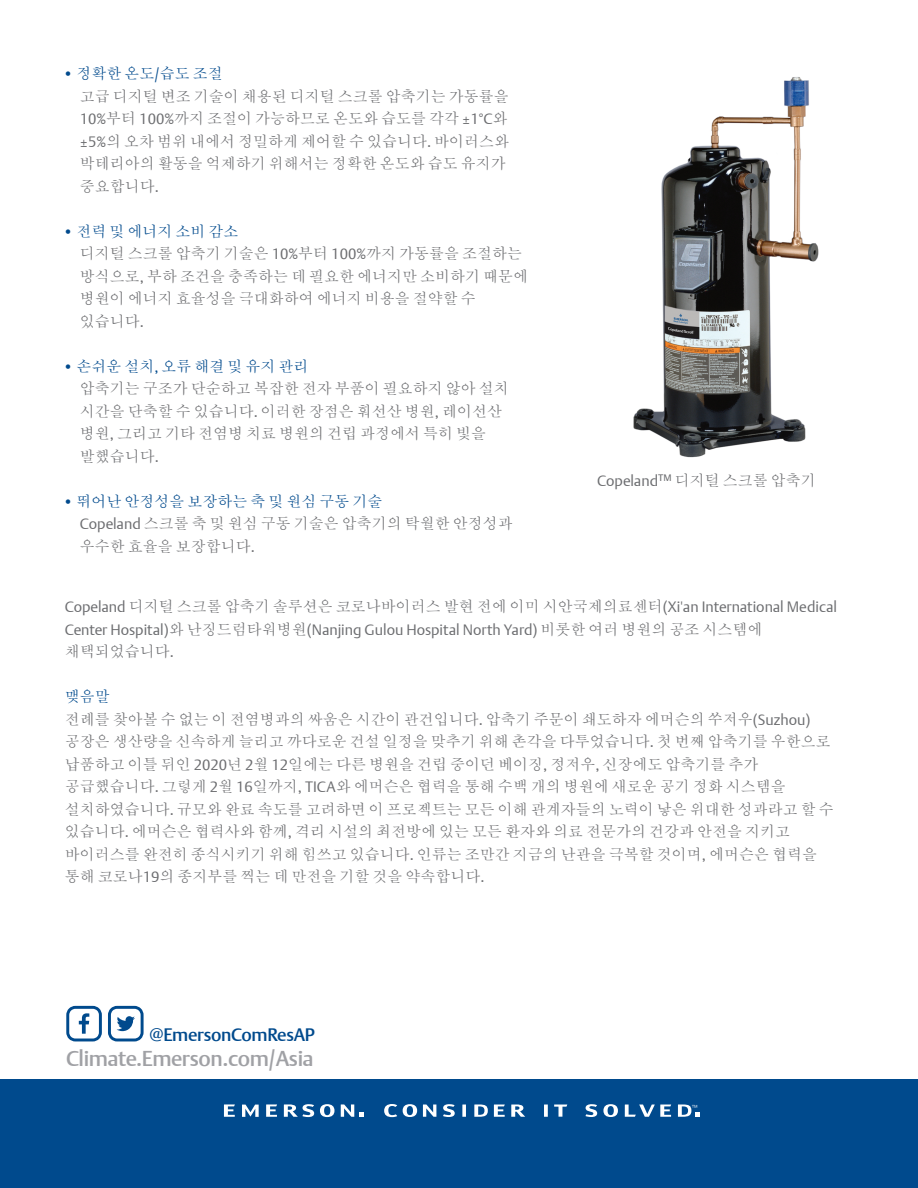
<style>
.page{position:relative;width:918px;height:1188px;background:#fff}
.page>*{position:absolute;margin:0;border:0;box-sizing:border-box;transform-origin:0 0}
.t1{font:500 21.45px "DTL Argo T";letter-spacing:-.025em;color:#a0a1a5}
.t2{font:500 18px "DTL Argo T";letter-spacing:-.02em;color:#004a8d}
.t3{font:500 15px/22.5px "Adobe Myungjo Std";color:#6c6d70}
.t4{font:15px/22.5px "DTL Argo T Light";color:#6c6d70}
.s1{font-family:"DTL Argo T Light";font-weight:400;color:#004a8d}
.s2{color:#004a8d}
.s3{font-family:"DTL Argo T Light";font-weight:400}
.s4{font-family:"DTL Argo T Light";font-weight:400;font-size:16.5px}
.s5{font-family:"Adobe Myungjo Std";font-weight:500}
</style>
<div class="page">
<div style="left:0;top:1079px;width:918px;height:109px;background:#004a8d"></div>
<img style="left:633px;top:77px;width:186px;height:381px">
<svg style="left:66px;top:1006px;width:36px;height:35px"></svg>
<svg style="left:108px;top:1006px;width:36px;height:35px"></svg>
<svg style="left:320px;top:1104px;width:15px;height:13px"></svg>
<svg style="left:266px;top:1104px;width:11px;height:13px"></svg>
<svg style="left:224px;top:1104px;width:11px;height:13px"></svg>
<svg style="left:242px;top:1105px;width:17px;height:12px"></svg>
<svg style="left:284px;top:1104px;width:30px;height:13px"></svg>
<svg style="left:511px;top:1105px;width:14px;height:12px"></svg>
<svg style="left:403px;top:1104px;width:14px;height:13px"></svg>
<svg style="left:603px;top:1104px;width:15px;height:13px"></svg>
<svg style="left:494px;top:1105px;width:11px;height:12px"></svg>
<svg style="left:423px;top:1105px;width:13px;height:12px"></svg>
<svg style="left:443px;top:1104px;width:12px;height:13px"></svg>
<svg style="left:585px;top:1104px;width:12px;height:13px"></svg>
<svg style="left:462px;top:1105px;width:4px;height:12px"></svg>
<svg style="left:544px;top:1105px;width:4px;height:12px"></svg>
<svg style="left:554px;top:1105px;width:13px;height:12px"></svg>
<svg style="left:625px;top:1105px;width:46px;height:12px"></svg>
<svg style="left:474px;top:1104px;width:14px;height:13px"></svg>
<svg style="left:384px;top:1104px;width:13px;height:13px"></svg>
<svg style="left:341px;top:1104px;width:23px;height:13px"></svg>
<svg style="left:678px;top:1104px;width:22px;height:13px"></svg>
<p class="t3" style="left:80px;top:62px;width:431px;text-indent:-17px"><span class="s1">•</span> <span class="s2">정확한 온도</span><span class="s1">/</span><span class="s2">습도 조절<br></span>고급 디지털 변조 기술이 채용된 디지털 스크롤 압축기는 가동률을<br><span class="s3">10%</span>부터 <span class="s3">100%</span>까지 조절이 가능하므로 온도와 습도를 각각 <span class="s3">±1°C</span>와 <span class="s3">±5%</span>의 오차 범위 내에서 정밀하게 제어할 수 있습니다<span class="s3">.</span> 바이러스와 박테리아의 활동을 억제하기 위해서는 정확한 온도와 습도 유지가 중요합니다<span class="s3">.</span></p>
<p class="t3" style="left:80px;top:220px;width:450px;text-indent:-17px"><span class="s1">•</span> <span class="s2">전력 및 에너지 소비 감소<br></span>디지털 스크롤 압축기 기술은 <span class="s3">10%</span>부터 <span class="s3">100%</span>까지 가동률을 조절하는 방식으로<span class="s3">,</span> 부하 조건을 충족하는 데 필요한 에너지만 소비하기 때문에 병원이 에너지 효율성을 극대화하여 에너지 비용을 절약할 수 있습니다<span class="s3">.</span></p>
<p class="t3" style="left:80px;top:355px;width:431px;text-indent:-17px"><span class="s1">•</span> <span class="s2">손쉬운 설치</span><span class="s1">,</span> <span class="s2">오류 해결 및 유지 관리<br></span>압축기는 구조가 단순하고 복잡한 전자 부품이 필요하지 않아 설치 시간을 단축할 수 있습니다<span class="s3">.</span> 이러한 장점은 훠선산 병원<span class="s3">,</span> 레이선산 병원<span class="s3">,</span> 그리고 기타 전염병 치료 병원의 건립 과정에서 특히 빛을 발했습니다<span class="s3">.</span></p>
<p class="t3" style="left:80px;top:490px;width:435px;text-indent:-17px"><span class="s1">•</span> <span class="s2">뛰어난 안정성을 보장하는 축 및 원심 구동 기술<br></span><span class="s3">Copeland</span> 스크롤 축 및 원심 구동 기술은 압축기의 탁월한 안정성과 우수한 효율을 보장합니다<span class="s3">.</span></p>
<p class="t3" style="left:597px;top:469px;width:220px"><span class="s3">Copeland</span><span class="s4">™</span> 디지털 스크롤 압축기</p>
<p class="t4" style="left:65px;top:596px;width:774px">Copeland <span class="s5">디지털 스크롤 압축기 솔루션은 코로나바이러스 발현 전에 이미 시안국제의료센터</span>(Xi'an International Medical<br>Center Hospital)<span class="s5">와 난징드럼타워병원</span>(Nanjing Gulou Hospital North Yard) <span class="s5">비롯한 여러 병원의 공조 시스템에</span></p>
<p class="t3" style="left:65px;top:640px;width:111px">채택되었습니다<span class="s3">.</span></p>
<p class="t3" style="left:65px;top:685px;width:771px"><span class="s2">맺음말<br></span>전례를 찾아볼 수 없는 이 전염병과의 싸움은 시간이 관건입니다<span class="s3">.</span> 압축기 주문이 쇄도하자 에머슨의 쑤저우<span class="s3">(Suzhou) </span>공장은 생산량을 신속하게 늘리고 까다로운 건설 일정을 맞추기 위해 촌각을 다투었습니다<span class="s3">.</span> 첫 번째 압축기를 우한으로 납품하고 이틀 뒤인 <span class="s3">2020</span>년 <span class="s3">2</span>월 <span class="s3">12</span>일에는 다른 병원을 건립 중이던 베이징<span class="s3">,</span> 정저우<span class="s3">,</span> 신장에도 압축기를 추가 공급했습니다<span class="s3">.</span> 그렇게 <span class="s3">2</span>월 <span class="s3">16</span>일까지<span class="s3">, TICA</span>와 에머슨은 협력을 통해 수백 개의 병원에 새로운 공기 정화 시스템을 설치하였습니다<span class="s3">.</span> 규모와 완료 속도를 고려하면 이 프로젝트는 모든 이해 관계자들의 노력이 낳은 위대한 성과라고 할 수 있습니다<span class="s3">.</span> 에머슨은 협력사와 함께<span class="s3">,</span> 격리 시설의 최전방에 있는 모든 환자와 의료 전문가의 건강과 안전을 지키고 바이러스를 완전히 종식시키기 위해 힘쓰고 있습니다<span class="s3">.</span> 인류는 조만간 지금의 난관을 극복할 것이며<span class="s3">,</span> 에머슨은 협력을 통해 코로나<span class="s3">19</span>의 종지부를 찍는 데 만전을 기할 것을 약속합니다<span class="s3">.</span></p>
<p class="t2" style="left:150px;top:1024px;width:167px">@EmersonComResAP</p>
<h1 class="t1" style="left:66px;top:1046px;width:249px">Climate.Emerson.com/Asia</h1>
</div>
